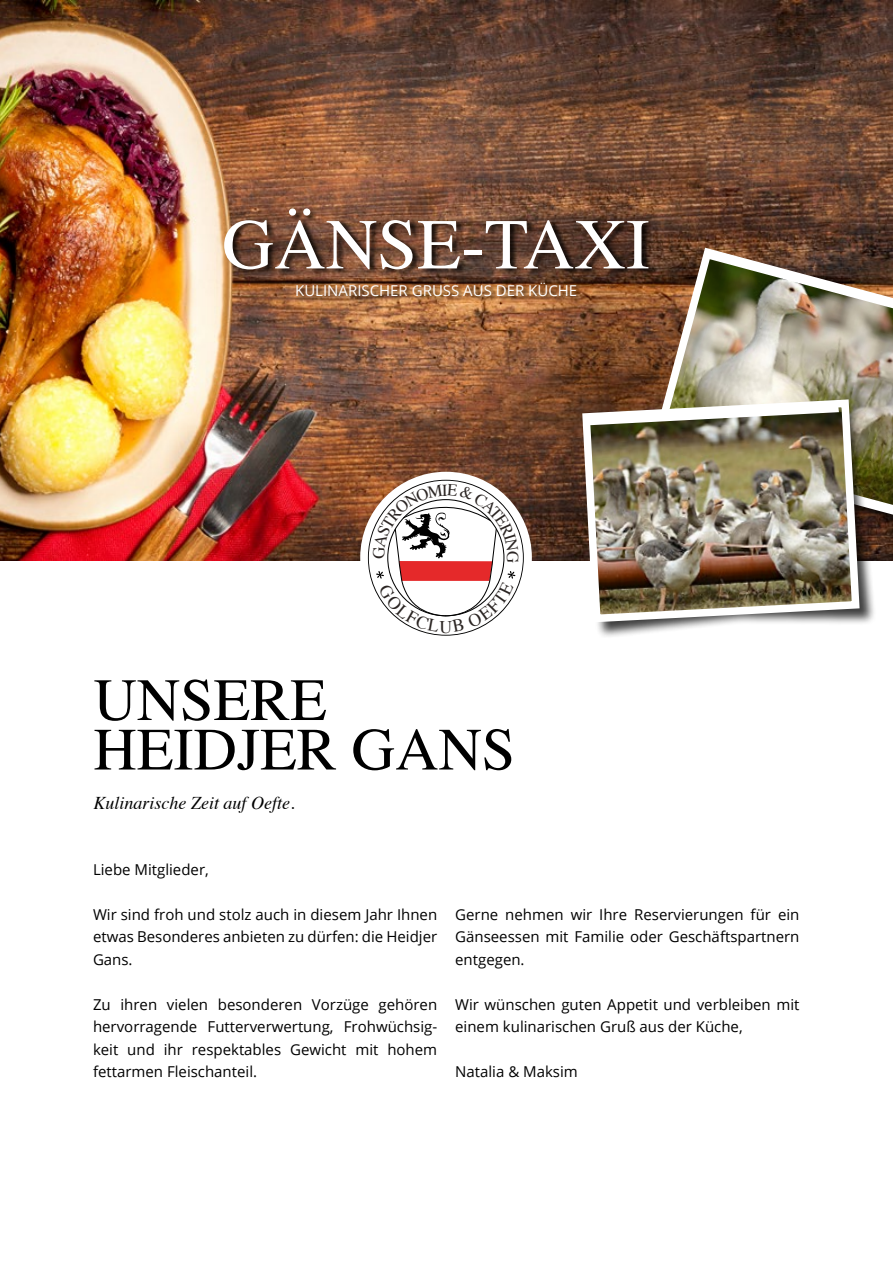
<style>
.page{position:relative;width:893px;height:1263px;background:#fff}
.page>*{position:absolute;margin:0;border:0;box-sizing:border-box;transform-origin:0 0}
.t1{font:71.55px "Times";color:#fff}
.t2{font:60px/49.5px "Times";color:#000}
.t3{font:italic 18px "Times";color:#000}
.t4{font:17.7px "Times";color:#2b2523}
.t5{font:16.65px "Times";color:#2b2523}
.t6{font:15px/22.5px "Open Sans";color:#000;text-align:justify}
.t7{font:15px "Open Sans";color:#fff}
</style>
<div class="page">
<img style="left:0;top:0;width:893px;height:561px">
<div style="left:360px;top:472px;width:172px;height:171px;background:#fff;border-radius:50%"></div>
<div style="left:225px;top:209px;width:432px;height:67px;background:#000;opacity:.75"></div>
<div style="left:297px;top:282px;width:287px;height:19px;background:#000;opacity:.75"></div>
<img style="left:646px;top:243px;width:247px;height:280px">
<div style="left:585px;top:404px;width:292px;height:235px;background:#000;opacity:.75"></div>
<img style="left:578px;top:395px;width:285px;height:231px">
<svg style="left:368px;top:480px;width:156px;height:156px"></svg>
<h1 class="t1" style="left:222px;top:177px;width:429px">GÄNSE-TAXI</h1>
<p class="t7" style="left:295px;top:280px;width:284px">KULINARISCHER GRUSS AUS DER KÜCHE</p>
<p class="t4" style="left:439px;top:610px;width:14px">U</p>
<p class="t5" style="left:528px;top:551px;width:14px;rotate:90deg">G</p>
<h2 class="t2" style="left:94px;top:670px;width:423px">UNSERE<br>HEIDJER GANS</h2>
<p class="t3" style="left:94px;top:787px;width:203px">Kulinarische Zeit auf Oefte.</p>
<p class="t6" style="left:93px;top:858px;width:117px">Liebe Mitglieder,</p>
<p class="t6" style="left:93px;top:903px;width:346px">Wir sind froh und stolz auch in diesem Jahr Ihnen etwas Besonderes anbieten zu dürfen: die Heidjer Gans.</p>
<p class="t6" style="left:93px;top:993px;width:346px">Zu ihren vielen besonderen Vorzüge gehören hervorragende Futterverwertung, Frohwüchsig&shy;keit und ihr respektables Gewicht mit hohem fettarmen Fleischanteil.</p>
<p class="t6" style="left:455px;top:903px;width:346px">Gerne nehmen wir Ihre Reservierungen für ein Gänseessen mit Familie oder Geschäftspartnern entgegen.</p>
<p class="t6" style="left:455px;top:993px;width:346px">Wir wünschen guten Appetit und verbleiben mit einem kulinarischen Gruß aus der Küche,</p>
<p class="t6" style="left:455px;top:1060px;width:124px">Natalia &amp; Maksim</p>
</div>
